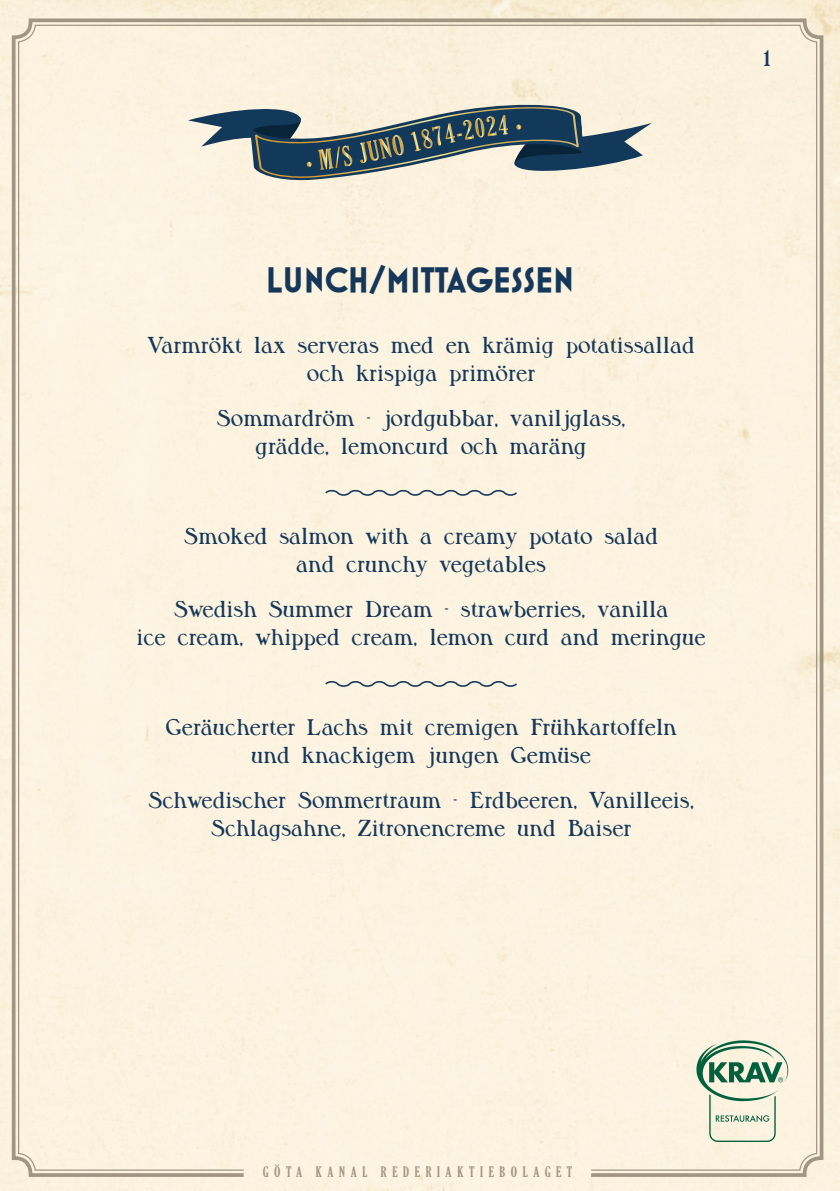
<style>
.page{position:relative;width:840px;height:1191px;background:#fff}
.page>*{position:absolute;margin:0;border:0;box-sizing:border-box;transform-origin:0 0}
.t1{font:700 36px "Mostra One";color:#15385a}
.t2{font:600 24px/28px "Milton MN";color:#15385a;text-align:center}
.t3{font:extra-condensed 14px "Gloucester";letter-spacing:.4em;color:#a19584}
</style>
<div class="page">
<div style="left:10px;top:17px;width:814px;height:1161px;background:#fcf3e0"></div>
<svg style="left:390px;top:194px;width:10px;height:5px"></svg>
<svg style="left:835px;top:0;width:5px;height:3px"></svg>
<svg style="left:188px;top:105px;width:463px;height:77px;background:#889495"></svg>
<img style="left:694px;top:1037px;width:96px;height:104px">
<svg style="left:323px;top:487px;width:195px;height:11px;background:#d7d6cb"></svg>
<svg style="left:323px;top:679px;width:195px;height:10px;background:#d4d3c9"></svg>
<p class="t2" style="left:762px;top:45px;width:10px">1</p>
<p class="t1" style="left:266px;top:259px;width:309px">LUNCH/MITTAGESSEN</p>
<p class="t2" style="left:147px;top:332px;width:548px">Varmrökt lax serveras med en krämig potatissallad och krispiga primörer</p>
<p class="t2" style="left:216px;top:405px;width:410px">Sommardröm - jordgubbar, vaniljglass, grädde, lemoncurd och maräng</p>
<p class="t2" style="left:184px;top:523px;width:475px">Smoked salmon with a creamy potato salad and crunchy vegetables</p>
<p class="t2" style="left:136px;top:596px;width:570px">Swedish Summer Dream - strawberries, vanilla<br>ice cream, whipped cream, lemon curd and meringue</p>
<p class="t2" style="left:165px;top:714px;width:512px">Geräucherter Lachs mit cremigen Frühkartoffeln und knackigem jungen Gemüse</p>
<p class="t2" style="left:148px;top:787px;width:547px">Schwedischer Sommertraum - Erdbeeren, Vanilleeis,<br>Schlagsahne, Zitronencreme und Baiser</p>
<p class="t3" style="left:262px;top:1163px;width:311px">GÖTA KANAL REDERIAKTIEBOLAGET</p>
</div>
